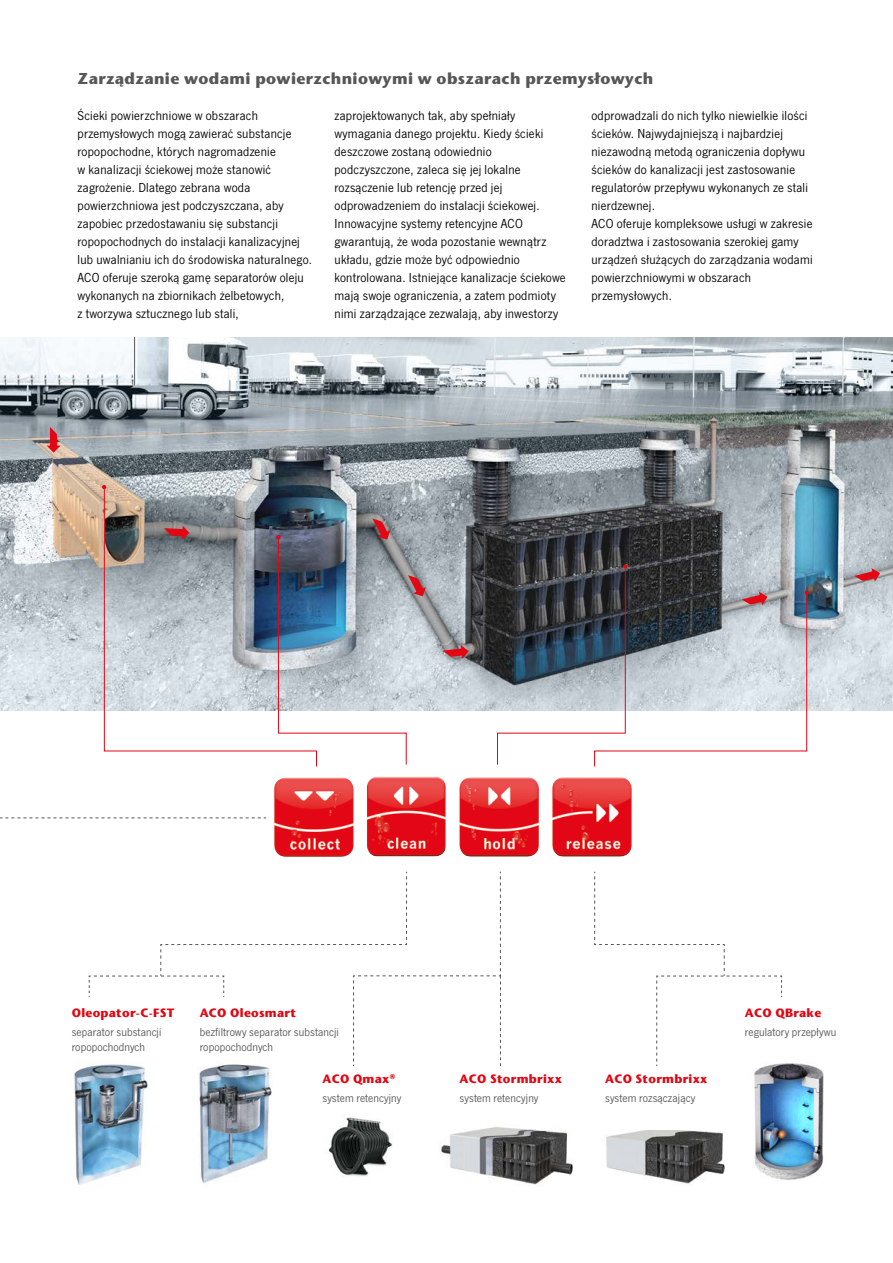
<style>
.page{position:relative;width:893px;height:1263px;background:#fff}
.page>*{position:absolute;margin:0;border:0;box-sizing:border-box;transform-origin:0 0}
.t1{font:700 15.75px "Stone Sans CE";letter-spacing:.025em;color:#575756}
.t2{font:13.5px/18px "News Gothic TOT";letter-spacing:.02em;color:#000}
.t3{font:12px/15px "News Gothic TOT";letter-spacing:.01em;color:#575756}
.t4{font:700 12px "Stone Sans";letter-spacing:.025em;color:#e30613}
</style>
<div class="page">
<svg style="left:0;top:817px;width:266px;height:1px"></svg>
<img style="left:441px;top:1126px;width:132px;height:60px">
<img style="left:367px;top:776px;width:79px;height:81px">
<img style="left:459px;top:777px;width:80px;height:80px">
<img style="left:552px;top:777px;width:80px;height:80px">
<img style="left:274px;top:777px;width:80px;height:80px">
<img style="left:74px;top:1066px;width:74px;height:119px">
<img style="left:606px;top:1130px;width:119px;height:54px">
<img style="left:754px;top:1063px;width:70px;height:117px">
<img style="left:199px;top:1067px;width:73px;height:116px">
<img style="left:328px;top:1117px;width:65px;height:60px">
<img style="left:0;top:337px;width:893px;height:373px">
<svg style="left:47px;top:427px;width:14px;height:26px"></svg>
<svg style="left:443px;top:645px;width:26px;height:14px"></svg>
<svg style="left:854px;top:568px;width:26px;height:14px"></svg>
<svg style="left:594px;top:871px;width:188px;height:196px"></svg>
<svg style="left:88px;top:871px;width:413px;height:196px"></svg>
<svg style="left:104px;top:487px;width:213px;height:280px"></svg>
<svg style="left:102px;top:483px;width:4px;height:6px"></svg>
<svg style="left:276px;top:518px;width:150px;height:247px"></svg>
<svg style="left:497px;top:564px;width:312px;height:203px"></svg>
<p class="t1" style="left:78px;top:68px;width:577px">Zarządzanie wodami powierzchniowymi w obszarach przemysłowych</p>
<p class="t2" style="left:78px;top:107px;width:236px">Ścieki powierzchniowe w obszarach przemysłowych mogą zawierać substancje ropopochodne, których nagromadzenie<br>w kanalizacji ściekowej może stanowić zagrożenie. Dlatego zebrana woda powierzchniowa jest podczyszczana, aby zapobiec przedostawaniu się substancji ropopochodnych do instalacji kanalizacyjnej lub uwalnianiu ich do środowiska naturalnego.<br>ACO oferuje szeroką gamę separatorów oleju wykonanych na zbiornikach żelbetowych,<br>z tworzywa sztucznego lub stali,</p>
<p class="t2" style="left:334px;top:107px;width:233px">zaprojektowanych tak, aby spełniały wymagania danego projektu. Kiedy ścieki deszczowe zostaną odowiednio podczyszczone, zaleca się jej lokalne rozsączenie lub retencję przed jej odprowadzeniem do instalacji ściekowej.<br>Innowacyjne systemy retencyjne ACO gwarantują, że woda pozostanie wewnątrz układu, gdzie może być odpowiednio kontrolowana. Istniejące kanalizacje ściekowe mają swoje ograniczenia, a zatem podmioty nimi zarządzające zezwalają, aby inwestorzy</p>
<p class="t2" style="left:591px;top:107px;width:223px">odprowadzali do nich tylko niewielkie ilości ścieków. Najwydajniejszą i najbardziej niezawodną metodą ograniczenia dopływu ścieków do kanalizacji jest zastosowanie regulatorów przepływu wykonanych ze stali nierdzewnej.<br>ACO oferuje kompleksowe usługi w zakresie doradztwa i zastosowania szerokiej gamy urządzeń służących do zarządzania wodami powierzchniowymi w obszarach przemysłowych.</p>
<p class="t4" style="left:72px;top:1006px;width:104px">Oleopator-C-FST</p>
<p class="t3" style="left:72px;top:1025px;width:91px">separator substancji ropopochodnych</p>
<p class="t4" style="left:200px;top:1006px;width:98px">ACO Oleosmart</p>
<p class="t3" style="left:200px;top:1025px;width:140px">bezfiltrowy separator substancji ropopochodnych</p>
<p class="t4" style="left:323px;top:1071px;width:74px">ACO Qmax<sup>®</sup></p>
<p class="t3" style="left:323px;top:1091px;width:80px">system retencyjny</p>
<p class="t4" style="left:460px;top:1071px;width:104px">ACO Stormbrixx</p>
<p class="t3" style="left:460px;top:1091px;width:80px">system retencyjny</p>
<p class="t4" style="left:605px;top:1071px;width:104px">ACO Stormbrixx</p>
<p class="t3" style="left:605px;top:1091px;width:92px">system rozsączający</p>
<p class="t4" style="left:745px;top:1006px;width:78px">ACO QBrake</p>
<p class="t3" style="left:745px;top:1025px;width:93px">regulatory przepływu</p>
</div>
